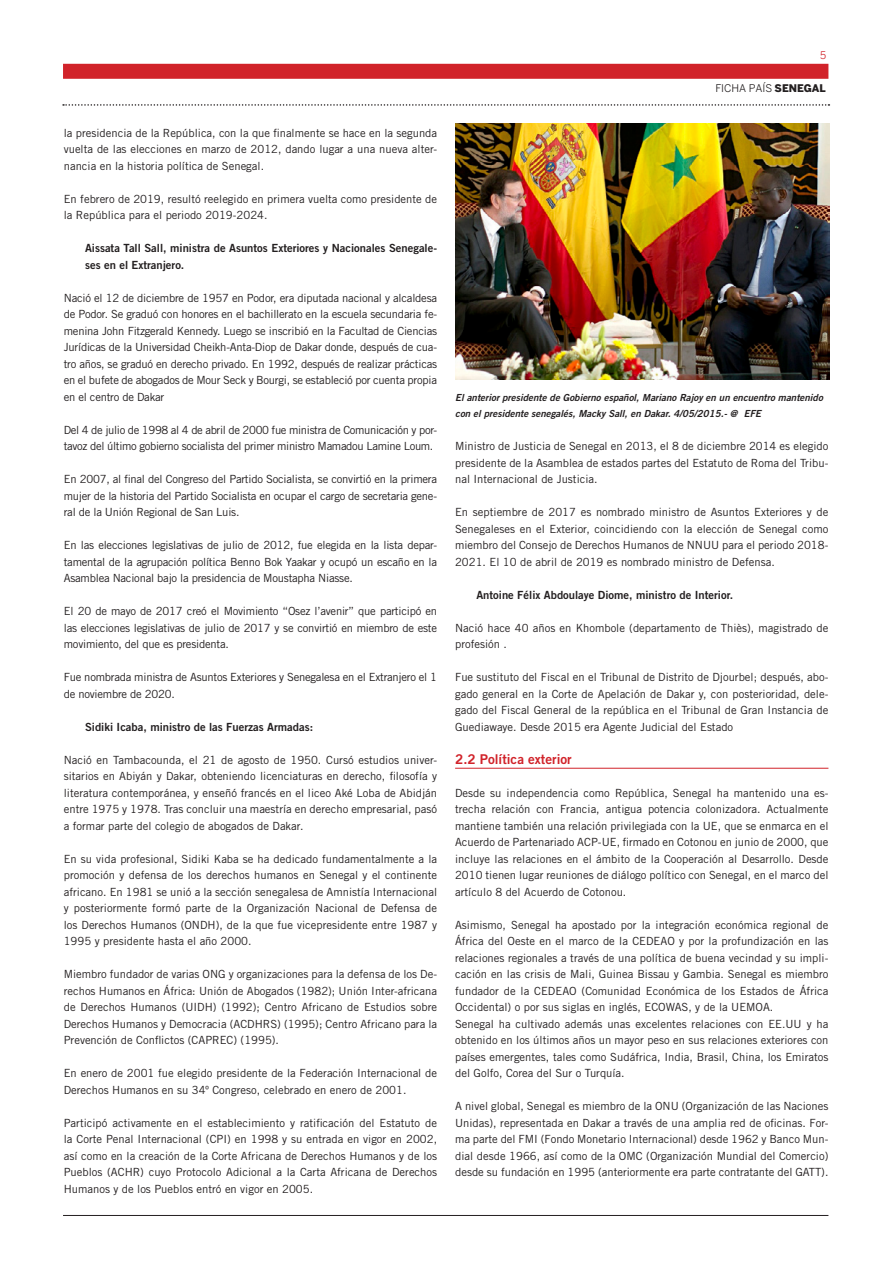
<style>
.page{position:relative;width:893px;height:1263px;background:#fff}
.page>*{position:absolute;margin:0;border:0;box-sizing:border-box;transform-origin:0 0}
.TITULO_2º_NIVEL{font:13.5px "Trade Gothic LT Std Bd 2";color:#d1232a}
.TEXTO_NORMAL{font:11.25px/16.5px "Trade Gothic LT Std";color:#231f20;text-align:justify}
.TITULO_4º_NIVEL{font:11.25px/16.5px "Trade Gothic LT Std Bd 2";color:#231f20}
.TEXTO_NORMAL-2{font:11.25px/16.5px "Trade Gothic LT Std";letter-spacing:-.03em;color:#231f20}
.TEXTO_NORMAL-3{font:11.25px/16.5px "Trade Gothic LT Std";letter-spacing:-.02em;color:#231f20}
.t1{font:10.5px "Benton Sans";color:#231f20}
.t2{font:10.5px "Benton Sans";color:#d1232a}
.TEXTO_PIE_DE_FOTO{font:9.75px/16.5px "Trade Gothic LT Std Bd 2 Obl";color:#231f20}
.s1{font-weight:900}
</style>
<div class="page">
<div style="left:63px;top:64px;width:765px;height:15px;background:#d1232a"></div>
<hr style="left:63px;top:1215px;width:765px;height:1px;background:#231f20">
<svg style="left:63px;top:104px;width:766px;height:2px"></svg>
<hr style="left:455px;top:768px;width:373px;height:1px;background:#d1232a">
<img style="left:456px;top:124px;width:373px;height:256px">
<p class="TEXTO_NORMAL" style="left:64px;top:124px;width:375px">la presidencia de la República, con la que finalmente se hace en la segunda vuelta de las elecciones en marzo de 2012, dando lugar a una nueva alter&shy;nancia en la historia política de Senegal.</p>
<p class="TEXTO_NORMAL" style="left:64px;top:190px;width:375px">En febrero de 2019, resultó reelegido en primera vuelta como presidente de la República para el periodo 2019-2024.</p>
<p class="TITULO_4º_NIVEL" style="left:85px;top:240px;width:354px">Aissata Tall Sall, ministra de Asuntos Exteriores y Nacionales Senegale&shy;ses en el Extranjero.</p>
<p class="TEXTO_NORMAL" style="left:64px;top:289px;width:375px">Nació el 12 de diciembre de 1957 en Podor, era diputada nacional y alcaldesa de Podor. Se graduó con honores en el bachillerato en la escuela secundaria fe&shy;menina John Fitzgerald Kennedy. Luego se inscribió en la Facultad de Ciencias Jurídicas de la Universidad Cheikh-Anta-Diop de Dakar donde, después de cua&shy;tro años, se graduó en derecho privado. En 1992, después de realizar prácticas en el bufete de abogados de Mour Seck y Bourgi, se estableció por cuenta propia en el centro de Dakar</p>
<p class="TEXTO_NORMAL-2" style="left:64px;top:421px;width:375px">Del 4 de julio de 1998 al 4 de abril de 2000 fue ministra de Comunicación y por&shy;tavoz del último gobierno socialista del primer ministro Mamadou Lamine Loum.</p>
<p class="TEXTO_NORMAL" style="left:64px;top:471px;width:375px">En 2007, al final del Congreso del Partido Socialista, se convirtió en la primera mujer de la historia del Partido Socialista en ocupar el cargo de secretaria gene&shy;ral de la Unión Regional de San Luis.</p>
<p class="TEXTO_NORMAL" style="left:64px;top:537px;width:375px">En las elecciones legislativas de julio de 2012, fue elegida en la lista depar&shy;tamental de la agrupación política Benno Bok Yaakar y ocupó un escaño en la Asamblea Nacional bajo la presidencia de Moustapha Niasse.</p>
<p class="TEXTO_NORMAL" style="left:64px;top:603px;width:375px">El 20 de mayo de 2017 creó el Movimiento “Osez l’avenir” que participó en las elecciones legislativas de julio de 2017 y se convirtió en miembro de este movimiento, del que es presidenta.</p>
<p class="TEXTO_NORMAL-3" style="left:64px;top:669px;width:375px">Fue nombrada ministra de Asuntos Exteriores y Senegalesa en el Extranjero el 1 de noviembre de 2020.</p>
<p class="TITULO_4º_NIVEL" style="left:85px;top:718px;width:230px">Sidiki Icaba, ministro de las Fuerzas Armadas:</p>
<p class="TEXTO_NORMAL" style="left:64px;top:751px;width:375px">Nació en Tambacounda, el 21 de agosto de 1950. Cursó estudios univer&shy;sitarios en Abiyán y Dakar, obteniendo licenciaturas en derecho, filosofía y literatura contemporánea, y enseñó francés en el liceo Aké Loba de Abidján entre 1975 y 1978. Tras concluir una maestría en derecho empresarial, pasó a formar parte del colegio de abogados de Dakar.</p>
<p class="TEXTO_NORMAL" style="left:64px;top:850px;width:375px">En su vida profesional, Sidiki Kaba se ha dedicado fundamentalmente a la promoción y defensa de los derechos humanos en Senegal y el continente africano. En 1981 se unió a la sección senegalesa de Amnistía Internacional y posteriormente formó parte de la Organización Nacional de Defensa de los Derechos Humanos (ONDH), de la que fue vicepresidente entre 1987 y 1995 y presidente hasta el año 2000.</p>
<p class="TEXTO_NORMAL" style="left:64px;top:966px;width:375px">Miembro fundador de varias ONG y organizaciones para la defensa de los De&shy;rechos Humanos en África: Unión de Abogados (1982); Unión Inter-africana de Derechos Humanos (UIDH) (1992); Centro Africano de Estudios sobre Derechos Humanos y Democracia (ACDHRS) (1995); Centro Africano para la Prevención de Conflictos (CAPREC) (1995).</p>
<p class="TEXTO_NORMAL" style="left:64px;top:1065px;width:375px">En enero de 2001 fue elegido presidente de la Federación Internacional de<br>Derechos Humanos en su 34º Congreso, celebrado en enero de 2001.</p>
<p class="TEXTO_NORMAL" style="left:64px;top:1114px;width:375px">Participó activamente en el establecimiento y ratificación del Estatuto de la Corte Penal Internacional (CPI) en 1998 y su entrada en vigor en 2002, así como en la creación de la Corte Africana de Derechos Humanos y de los Pueblos (ACHR) cuyo Protocolo Adicional a la Carta Africana de Derechos Humanos y de los Pueblos entró en vigor en 2005.</p>
<p class="t2" style="left:820px;top:49px;width:8px">5</p>
<p class="t1" style="left:715px;top:82px;width:112px">FICHA PAÍS <span class="s1">SENEGAL</span></p>
<p class="TEXTO_PIE_DE_FOTO" style="left:455px;top:389px;width:369px">El anterior presidente de Gobierno español, Mariano Rajoy en un encuentro mantenido con el presidente senegalés, Macky Sall, en Dakar. 4/05/2015.- @ EFE</p>
<p class="TEXTO_NORMAL" style="left:455px;top:438px;width:375px">Ministro de Justicia de Senegal en 2013, el 8 de diciembre 2014 es elegido presidente de la Asamblea de estados partes del Estatuto de Roma del Tribu&shy;nal Internacional de Justicia.</p>
<p class="TEXTO_NORMAL" style="left:455px;top:504px;width:375px">En septiembre de 2017 es nombrado ministro de Asuntos Exteriores y de Senegaleses en el Exterior, coincidiendo con la elección de Senegal como miembro del Consejo de Derechos Humanos de NNUU para el periodo 2018- 2021. El 10 de abril de 2019 es nombrado ministro de Defensa.</p>
<p class="TITULO_4º_NIVEL" style="left:476px;top:586px;width:258px">Antoine Félix Abdoulaye Diome, ministro de Interior.</p>
<p class="TEXTO_NORMAL" style="left:455px;top:619px;width:375px">Nació hace 40 años en Khombole (departamento de Thiès), magistrado de profesión .</p>
<p class="TEXTO_NORMAL" style="left:455px;top:669px;width:375px">Fue sustituto del Fiscal en el Tribunal de Distrito de Djourbel; después, abo&shy;gado general en la Corte de Apelación de Dakar y, con posterioridad, dele&shy;gado del Fiscal General de la república en el Tribunal de Gran Instancia de Guediawaye. Desde 2015 era Agente Judicial del Estado</p>
<p class="TITULO_2º_NIVEL" style="left:455px;top:750px;width:118px">2.2 Política exterior</p>
<p class="TEXTO_NORMAL" style="left:455px;top:784px;width:375px">Desde su independencia como República, Senegal ha mantenido una es&shy;trecha relación con Francia, antigua potencia colonizadora. Actualmente mantiene también una relación privilegiada con la UE, que se enmarca en el Acuerdo de Partenariado ACP-UE, firmado en Cotonou en junio de 2000, que incluye las relaciones en el ámbito de la Cooperación al Desarrollo. Desde 2010 tienen lugar reuniones de diálogo político con Senegal, en el marco del artículo 8 del Acuerdo de Cotonou.</p>
<p class="TEXTO_NORMAL" style="left:455px;top:916px;width:375px">Asimismo, Senegal ha apostado por la integración económica regional de África del Oeste en el marco de la CEDEAO y por la profundización en las relaciones regionales a través de una política de buena vecindad y su impli&shy;cación en las crisis de Mali, Guinea Bissau y Gambia. Senegal es miembro fundador de la CEDEAO (Comunidad Económica de los Estados de África Occidental) o por sus siglas en inglés, ECOWAS, y de la UEMOA.</p>
<p class="TEXTO_NORMAL" style="left:455px;top:1015px;width:375px">Senegal ha cultivado además unas excelentes relaciones con EE.UU y ha obtenido en los últimos años un mayor peso en sus relaciones exteriores con países emergentes, tales como Sudáfrica, India, Brasil, China, los Emiratos del Golfo, Corea del Sur o Turquía.</p>
<p class="TEXTO_NORMAL" style="left:455px;top:1098px;width:375px">A nivel global, Senegal es miembro de la ONU (Organización de las Naciones Unidas), representada en Dakar a través de una amplia red de oficinas. For&shy;ma parte del FMI (Fondo Monetario Internacional) desde 1962 y Banco Mun&shy;dial desde 1966, así como de la OMC (Organización Mundial del Comercio) desde su fundación en 1995 (anteriormente era parte contratante del GATT).</p>
</div>
